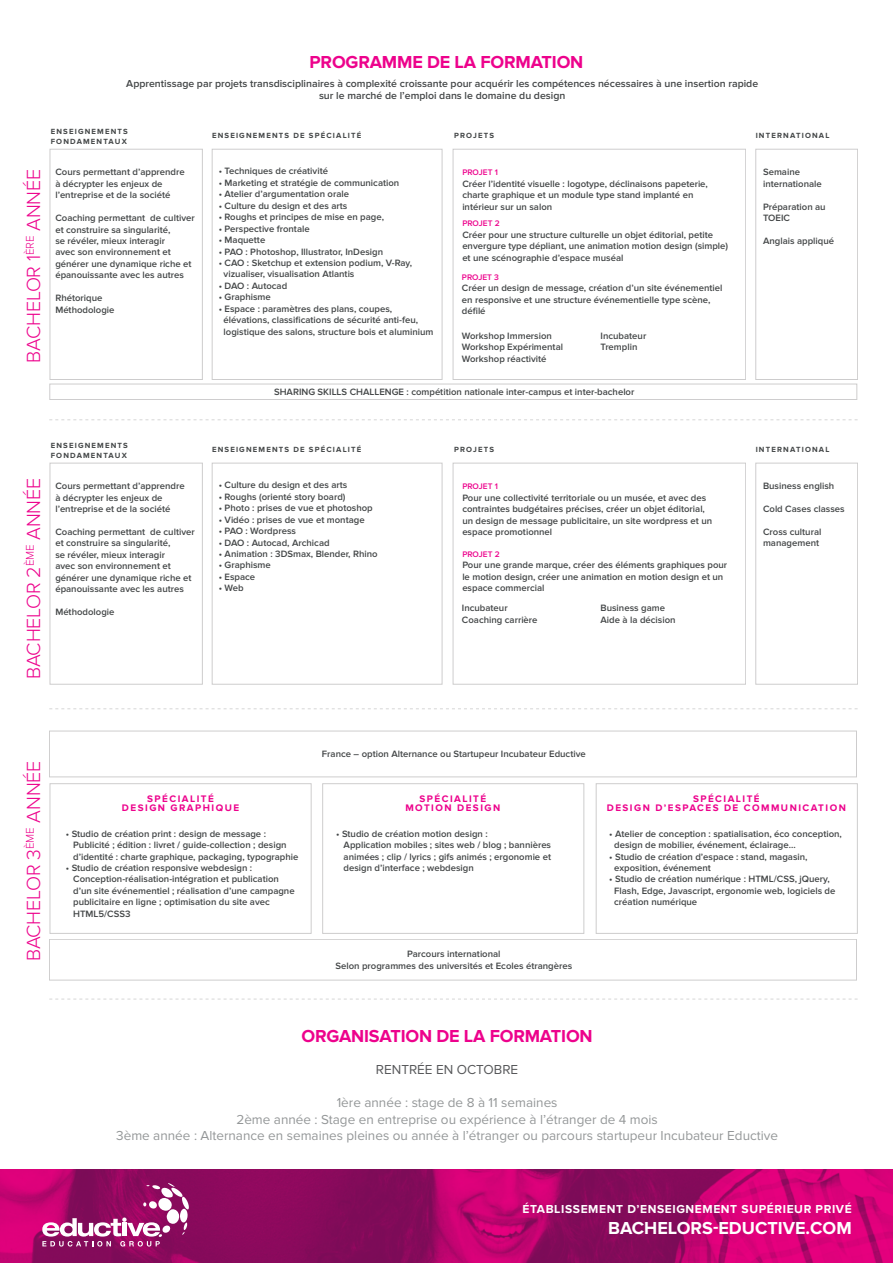
<style>
.page{position:relative;width:893px;height:1263px;background:#fff}
.page>*{position:absolute;margin:0;border:0;box-sizing:border-box;transform-origin:0 0}
.t1{font:300 19.65px "Proxima Nova";letter-spacing:-.01em;color:#ed028c}
.t2{font:700 18px "Proxima Nova";letter-spacing:-.01em;color:#ed028c}
.t3{font:700 18px "Proxima Nova";color:#fff}
.t4{font:13.5px "Proxima Nova";color:#949798}
.t5{font:13.5px "Proxima Nova";color:#57585a}
.t6{font:700 12px "Proxima Nova";letter-spacing:.05em;color:#fff}
.t7{font:600 10.5px "Proxima Nova";color:#434647}
.t8{font:700 9.9px "Proxima Nova";letter-spacing:.15em;color:#ed028c}
.t9{font:600 9.6px/11.4px "Proxima Nova";color:#434647}
.t10{font:600 8.4px "Proxima Nova";color:#ed028c}
.t11{font:700 7.8px "Proxima Nova";letter-spacing:.15em;color:#434647}
</style>
<div class="page">
<img style="left:0;top:1169px;width:893px;height:94px">
<svg style="left:49px;top:999px;width:809px;height:1px"></svg>
<svg style="left:49px;top:708px;width:809px;height:1px"></svg>
<svg style="left:49px;top:419px;width:809px;height:1px"></svg>
<svg style="left:42px;top:1183px;width:147px;height:63px;background:#aa3b80"></svg>
<p class="t2" style="left:310px;top:52px;width:275px">PROGRAMME DE LA FORMATION</p>
<p class="t7" style="left:126px;top:77px;width:633px">Apprentissage par projets transdisciplinaires à complexité croissante pour acquérir les compétences nécessaires à une insertion rapide</p>
<p class="t7" style="left:319px;top:89px;width:248px">sur le marché de l’emploi dans le domaine du design</p>
<p class="t1" style="left:22px;top:363px;width:195px;rotate:-90deg">BACHELOR 1<sup>ÈRE</sup> ANNÉE</p>
<p class="t11" style="left:51px;top:127px;width:79px">ENSEIGNEMENTS</p>
<p class="t11" style="left:51px;top:137px;width:78px">FONDAMENTAUX</p>
<p class="t9" style="left:55px;top:167px;width:131px">Cours permettant d’apprendre à décrypter les enjeux de l’entreprise et de la société</p>
<p class="t9" style="left:55px;top:212px;width:141px">Coaching permettant de cultiver et construire sa singularité,<br>se révéler, mieux interagir<br>avec son environnement et générer une dynamique riche et épanouissante avec les autres</p>
<p class="t9" style="left:55px;top:292px;width:49px">Rhétorique</p>
<p class="t9" style="left:55px;top:304px;width:61px">Méthodologie</p>
<p class="t11" style="left:212px;top:131px;width:151px">ENSEIGNEMENTS DE SPÉCIALITÉ</p>
<p class="t11" style="left:454px;top:131px;width:41px">PROJETS</p>
<p class="t11" style="left:756px;top:131px;width:75px">INTERNATIONAL</p>
<p class="t9" style="left:219px;top:166px;width:111px">• Techniques de créativité</p>
<p class="t9" style="left:219px;top:177px;width:182px">• Marketing et stratégie de communication</p>
<p class="t9" style="left:219px;top:189px;width:132px">• Atelier d’argumentation orale</p>
<p class="t9" style="left:219px;top:200px;width:130px">• Culture du design et des arts</p>
<p class="t9" style="left:219px;top:211px;width:167px">• Roughs et principes de mise en page,</p>
<p class="t9" style="left:219px;top:223px;width:93px">• Perspective frontale</p>
<p class="t9" style="left:219px;top:234px;width:48px">• Maquette</p>
<p class="t9" style="left:219px;top:246px;width:166px">• PAO : Photoshop, Illustrator, InDesign</p>
<p class="t9" style="left:219px;top:257px;width:195px">• CAO : Sketchup et extension podium, V-Ray,</p>
<p class="t9" style="left:224px;top:269px;width:132px">vizualiser, visualisation Atlantis</p>
<p class="t9" style="left:219px;top:280px;width:70px">• DAO : Autocad</p>
<p class="t9" style="left:219px;top:292px;width:54px">• Graphisme</p>
<p class="t9" style="left:219px;top:303px;width:175px">• Espace : paramètres des plans, coupes,</p>
<p class="t9" style="left:224px;top:314px;width:196px">élévations, classifications de sécurité anti-feu,</p>
<p class="t9" style="left:224px;top:326px;width:211px">logistique des salons, structure bois et aluminium</p>
<p class="t9" style="left:462px;top:330px;width:92px">Workshop Immersion</p>
<p class="t9" style="left:462px;top:341px;width:103px">Workshop Expérimental</p>
<p class="t9" style="left:462px;top:353px;width:86px">Workshop réactivité</p>
<p class="t10" style="left:462px;top:168px;width:37px">PROJET 1</p>
<p class="t9" style="left:462px;top:178px;width:247px">Créer l’identité visuelle : logotype, déclinaisons papeterie, charte graphique et un module type stand implanté en intérieur sur un salon</p>
<p class="t10" style="left:462px;top:219px;width:39px">PROJET 2</p>
<p class="t9" style="left:462px;top:229px;width:267px">Créer pour une structure culturelle un objet éditorial, petite envergure type dépliant, une animation motion design (simple) et une scénographie d’espace muséal</p>
<p class="t10" style="left:462px;top:272px;width:39px">PROJET 3</p>
<p class="t9" style="left:462px;top:283px;width:262px">Créer un design de message, création d’un site événementiel en responsive et une structure événementielle type scène, défilé</p>
<p class="t9" style="left:601px;top:330px;width:47px">Incubateur</p>
<p class="t9" style="left:601px;top:341px;width:38px">Tremplin</p>
<p class="t9" style="left:274px;top:386px;width:362px">SHARING SKILLS CHALLENGE : compétition nationale inter-campus et inter-bachelor</p>
<p class="t9" style="left:763px;top:167px;width:60px">Semaine internationale</p>
<p class="t9" style="left:763px;top:201px;width:64px">Préparation au<br>TOEIC</p>
<p class="t9" style="left:763px;top:235px;width:73px">Anglais appliqué</p>
<p class="t1" style="left:22px;top:679px;width:203px;rotate:-90deg">BACHELOR 2<sup>ÈME</sup> ANNÉE</p>
<p class="t11" style="left:51px;top:441px;width:79px">ENSEIGNEMENTS</p>
<p class="t11" style="left:51px;top:451px;width:78px">FONDAMENTAUX</p>
<p class="t9" style="left:55px;top:480px;width:131px">Cours permettant d’apprendre à décrypter les enjeux de l’entreprise et de la société</p>
<p class="t9" style="left:55px;top:526px;width:141px">Coaching permettant de cultiver et construire sa singularité,<br>se révéler, mieux interagir<br>avec son environnement et générer une dynamique riche et épanouissante avec les autres</p>
<p class="t9" style="left:55px;top:606px;width:61px">Méthodologie</p>
<p class="t11" style="left:212px;top:445px;width:151px">ENSEIGNEMENTS DE SPÉCIALITÉ</p>
<p class="t11" style="left:454px;top:445px;width:41px">PROJETS</p>
<p class="t11" style="left:756px;top:445px;width:75px">INTERNATIONAL</p>
<p class="t9" style="left:219px;top:480px;width:130px">• Culture du design et des arts</p>
<p class="t9" style="left:219px;top:491px;width:128px">• Roughs (orienté story board)</p>
<p class="t9" style="left:219px;top:502px;width:156px">• Photo : prises de vue et photoshop</p>
<p class="t9" style="left:219px;top:514px;width:147px">• Vidéo : prises de vue et montage</p>
<p class="t9" style="left:219px;top:525px;width:79px">• PAO : Wordpress</p>
<p class="t9" style="left:219px;top:537px;width:112px">• DAO : Autocad, Archicad</p>
<p class="t9" style="left:219px;top:548px;width:160px">• Animation : 3DSmax, Blender, Rhino</p>
<p class="t9" style="left:219px;top:560px;width:54px">• Graphisme</p>
<p class="t9" style="left:219px;top:571px;width:38px">• Espace</p>
<p class="t9" style="left:219px;top:583px;width:26px">• Web</p>
<p class="t10" style="left:462px;top:481px;width:37px">PROJET 1</p>
<p class="t9" style="left:462px;top:492px;width:251px">Pour une collectivité territoriale ou un musée, et avec des contraintes budgétaires précises, créer un objet éditorial, un design de message publicitaire, un site wordpress et un espace promotionnel</p>
<p class="t10" style="left:462px;top:549px;width:39px">PROJET 2</p>
<p class="t9" style="left:462px;top:559px;width:266px">Pour une grande marque, créer des éléments graphiques pour le motion design, créer une animation en motion design et un espace commercial</p>
<p class="t9" style="left:462px;top:602px;width:47px">Incubateur</p>
<p class="t9" style="left:462px;top:614px;width:77px">Coaching carrière</p>
<p class="t9" style="left:601px;top:602px;width:66px">Business game</p>
<p class="t9" style="left:601px;top:614px;width:77px">Aide à la décision</p>
<p class="t9" style="left:763px;top:480px;width:73px">Business english</p>
<p class="t9" style="left:763px;top:503px;width:83px">Cold Cases classes</p>
<p class="t9" style="left:763px;top:526px;width:60px">Cross cultural management</p>
<p class="t1" style="left:22px;top:961px;width:202px;rotate:-90deg">BACHELOR 3<sup>ÈME</sup> ANNÉE</p>
<p class="t8" style="left:147px;top:793px;width:68px">SPÉCIALITÉ</p>
<p class="t8" style="left:122px;top:802px;width:119px">DESIGN GRAPHIQUE</p>
<p class="t9" style="left:66px;top:828px;width:202px">• Studio de création print : design de message :</p>
<p class="t9" style="left:73px;top:839px;width:215px">Publicité ; édition : livret / guide-collection ; design</p>
<p class="t9" style="left:73px;top:851px;width:227px">d’identité : charte graphique, packaging, typographie</p>
<p class="t9" style="left:66px;top:862px;width:188px">• Studio de création responsive webdesign :</p>
<p class="t9" style="left:73px;top:874px;width:207px">Conception-réalisation-intégration et publication</p>
<p class="t9" style="left:73px;top:885px;width:223px">d’un site événementiel ; réalisation d’une campagne</p>
<p class="t9" style="left:73px;top:896px;width:198px">publicitaire en ligne ; optimisation du site avec</p>
<p class="t9" style="left:73px;top:908px;width:59px">HTML5/CSS3</p>
<p class="t9" style="left:322px;top:748px;width:265px">France – option Alternance ou Startupeur Incubateur Eductive</p>
<p class="t8" style="left:419px;top:793px;width:68px">SPÉCIALITÉ</p>
<p class="t8" style="left:405px;top:802px;width:96px">MOTION DESIGN</p>
<p class="t9" style="left:336px;top:828px;width:153px">• Studio de création motion design :</p>
<p class="t9" style="left:344px;top:839px;width:209px">Application mobiles ; sites web / blog ; bannières</p>
<p class="t9" style="left:344px;top:851px;width:209px">animées ; clip / lyrics ; gifs animés ; ergonomie et</p>
<p class="t9" style="left:344px;top:862px;width:132px">design d’interface ; webdesign</p>
<p class="t9" style="left:407px;top:949px;width:95px">Parcours international</p>
<p class="t9" style="left:335px;top:960px;width:238px">Selon programmes des universités et Ecoles étrangères</p>
<p class="t8" style="left:693px;top:793px;width:68px">SPÉCIALITÉ</p>
<p class="t8" style="left:607px;top:802px;width:241px">DESIGN D’ESPACES DE COMMUNICATION</p>
<p class="t9" style="left:609px;top:828px;width:234px">• Atelier de conception : spatialisation, éco conception,</p>
<p class="t9" style="left:614px;top:839px;width:183px">design de mobilier, événement, éclairage…</p>
<p class="t9" style="left:609px;top:851px;width:200px">• Studio de création d’espace : stand, magasin,</p>
<p class="t9" style="left:614px;top:862px;width:98px">exposition, événement</p>
<p class="t9" style="left:609px;top:874px;width:222px">• Studio de création numérique : HTML/CSS, jQuery,</p>
<p class="t9" style="left:614px;top:885px;width:223px">Flash, Edge, Javascript, ergonomie web, logiciels de</p>
<p class="t9" style="left:614px;top:896px;width:85px">création numérique</p>
<p class="t2" style="left:301px;top:1025px;width:293px">ORGANISATION DE LA FORMATION</p>
<p class="t5" style="left:376px;top:1062px;width:144px">RENTRÉE EN OCTOBRE</p>
<p class="t4" style="left:337px;top:1095px;width:222px">1ère année : stage de 8 à 11 semaines</p>
<p class="t4" style="left:236px;top:1111px;width:423px">2ème année : Stage en entreprise ou expérience à l’étranger de 4 mois</p>
<p class="t4" style="left:116px;top:1128px;width:663px">3ème année : Alternance en semaines pleines ou année à l’étranger ou parcours startupeur Incubateur Eductive</p>
<p class="t6" style="left:522px;top:1202px;width:331px">ÉTABLISSEMENT D’ENSEIGNEMENT SUPÉRIEUR PRIVÉ</p>
<p class="t3" style="left:608px;top:1217px;width:245px">BACHELORS-EDUCTIVE.COM</p>
</div>
